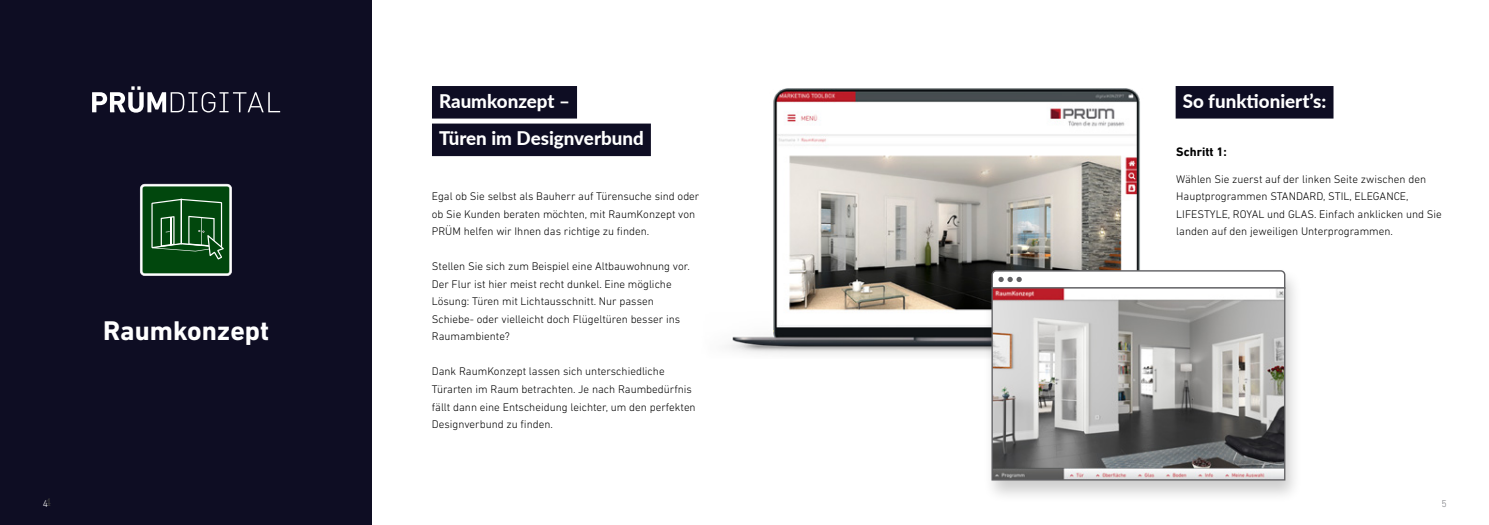
<style>
.page{position:relative;width:1489px;height:525px;background:#fff}
.page>*{position:absolute;margin:0;border:0;box-sizing:border-box;transform-origin:0 0}
.t1{font:700 27.5px "DIN Next LT Pro";color:#fff}
.t2{font:800 18.75px/37.5px "Lato";color:#fff}
.t3{font:700 12.5px "DIN Next LT Pro";color:#000}
.t4{font:300 11.25px/17.5px "DIN Next LT Pro";color:#000}
.t5{font:300 10px "DIN Next LT Pro";color:#fff}
.t6{font:300 10px "DIN Next LT Pro";color:#7e7f84}
.s1{font-family:"Minion Pro";font-weight:400;font-size:12.5px;color:#3b3b3a}
</style>
<div class="page">
<div style="left:0;top:0;width:372px;height:524px;background:#0e0d23"></div>
<img style="left:728px;top:88px;width:412px;height:266px">
<div style="left:981px;top:266px;width:321px;height:237px;background:#000;opacity:.2"></div>
<svg style="left:990px;top:269px;width:295px;height:17px"></svg>
<svg style="left:990px;top:286px;width:295px;height:195px;background:#a3a1a0"></svg>
<svg style="left:92px;top:86px;width:188px;height:27px"></svg>
<svg style="left:140px;top:184px;width:92px;height:92px;background:#2d6637"></svg>
<div style="left:432px;top:86px;width:145px;height:32px;background:#0e0d23"></div>
<div style="left:432px;top:123px;width:219px;height:33px;background:#0e0d23"></div>
<div style="left:1175px;top:86px;width:158px;height:32px;background:#0e0d23"></div>
<h1 class="t1" style="left:103px;top:315px;width:168px">Raumkonzept</h1>
<h2 class="t2" style="left:439px;top:81px;width:206px">Raumkonzept –<br>Türen im Designverbund</h2>
<p class="t4" style="left:432px;top:187px;width:269px">Egal ob Sie selbst als Bauherr auf Türensuche sind oder ob Sie Kunden beraten möchten, mit RaumKonzept von<br>PRÜM helfen wir Ihnen das richtige zu finden.</p>
<p class="t4" style="left:432px;top:257px;width:260px">Stellen Sie sich zum Beispiel eine Altbauwohnung vor.<br>Der Flur ist hier meist recht dunkel. Eine mögliche Lösung: Türen mit Lichtausschnitt. Nur passen Schiebe- oder vielleicht doch Flügeltüren besser ins Raumambiente?</p>
<p class="t4" style="left:432px;top:362px;width:265px">Dank RaumKonzept lassen sich unterschiedliche Türarten im Raum betrachten. Je nach Raumbedürfnis fällt dann eine Entscheidung leichter, um den perfekten Designverbund zu finden.</p>
<h2 class="t2" style="left:1182px;top:81px;width:145px">So funktioniert’s:</h2>
<p class="t3" style="left:1176px;top:145px;width:52px">Schritt 1:</p>
<p class="t4" style="left:1176px;top:170px;width:267px">Wählen Sie zuerst auf der linken Seite zwischen den Hauptprogrammen STANDARD, STIL, ELEGANCE, LIFESTYLE, ROYAL und GLAS. Einfach anklicken und Sie landen auf den jeweiligen Unterprogrammen.</p>
<p class="t5" style="left:43px;top:497px;width:10px">4<span class="s1">4</span></p>
<p class="t6" style="left:1441px;top:497px;width:7px">5</p>
</div>
